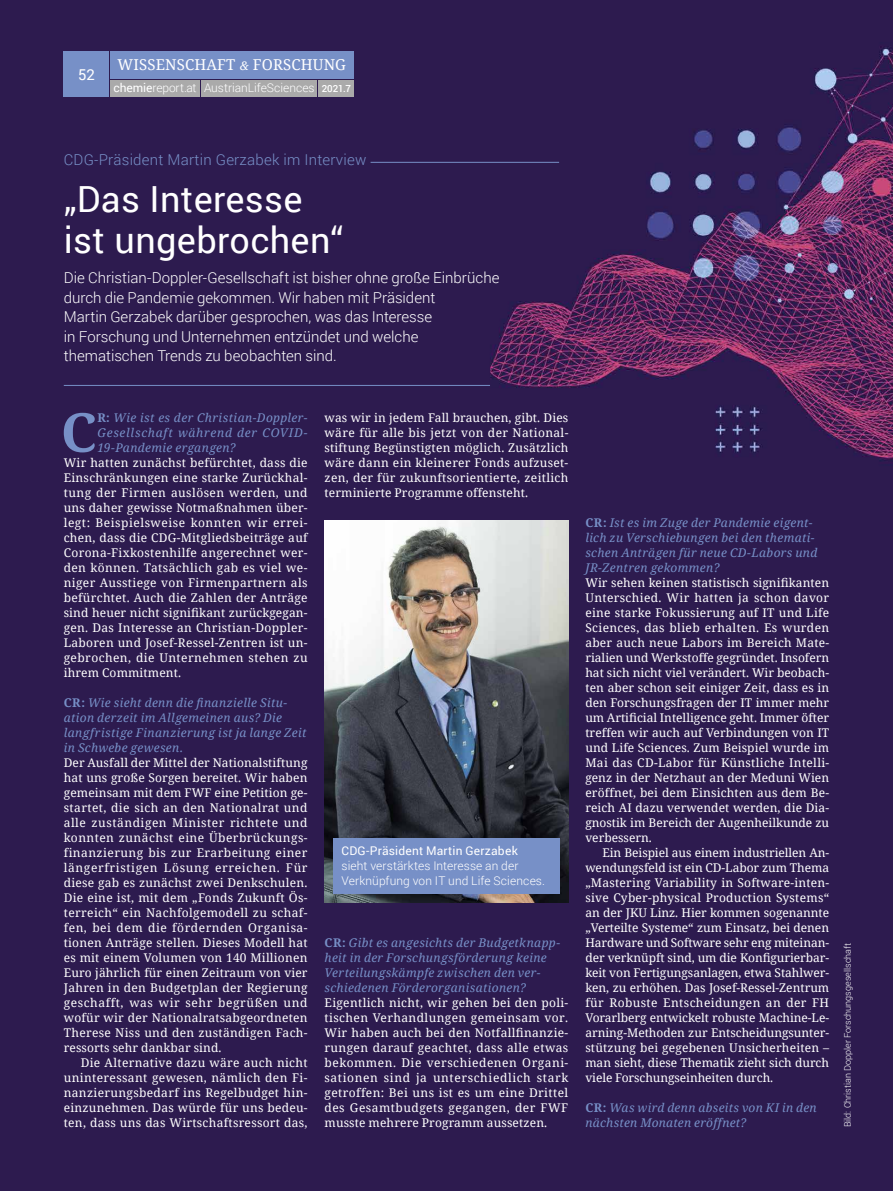
<style>
.page{position:relative;width:893px;height:1191px;background:#2d1b4f}
.page>*{position:absolute;margin:0;border:0;box-sizing:border-box;transform-origin:0 0}
.t1{font:700 54px "Noto Serif";color:#7790c7}
.t2{font:36px/40.5px "Roboto";letter-spacing:.01em;color:#fff}
.t3{font:300 15px/19.5px "Roboto";color:#fff}
.t4{font:300 15px "Roboto";letter-spacing:.015em;color:#7790c7}
.t5{font:15px "Noto Serif";letter-spacing:.01em;color:#fff}
.t6{font:15px "Roboto";color:#fff}
.t7{font:12px/15px "Noto Serif";letter-spacing:.01em;color:#fff;text-align:justify}
.t8{font:italic 12px/15px "Noto Serif";letter-spacing:.03em;color:#7790c7}
.t9{font:300 12px/15px "Roboto";letter-spacing:.005em;color:#fff}
.t10{font:12px "Roboto";letter-spacing:.015em;color:#fff}
.t11{font:300 9px "Roboto";color:#fff}
.s1{font-style:italic;font-size:12px}
.s2{font-weight:400}
.s3{font-weight:500;font-size:9.75px}
.s4{font-weight:700;font-style:normal}
</style>
<div class="page">
<div style="left:64px;top:51px;width:45px;height:45px;background:#7790c7"></div>
<div style="left:110px;top:51px;width:244px;height:27px;background:#7790c7"></div>
<div style="left:202px;top:80px;width:115px;height:16px;background:#aaa"></div>
<div style="left:110px;top:80px;width:90px;height:16px;background:#aaa"></div>
<div style="left:319px;top:80px;width:35px;height:16px;background:#aaa"></div>
<img style="left:325px;top:520px;width:243px;height:382px">
<div style="left:333px;top:838px;width:227px;height:55px;background:#7790c7"></div>
<hr style="left:371px;top:162px;width:188px;height:1px;background:#7790c7">
<hr style="left:64px;top:385px;width:426px;height:1px;background:#7790c7">
<p class="t6" style="left:78px;top:64px;width:18px">52</p>
<p class="t5" style="left:118px;top:55px;width:230px">WISSENSCHAFT <span class="s1">&amp;</span> FORSCHUNG</p>
<p class="t9" style="left:113px;top:80px;width:239px"><span class="s2">chemie</span>report.at AustrianLifeSciences <span class="s3">2021.7</span></p>
<p class="t4" style="left:64px;top:150px;width:304px">CDG-Präsident Martin Gerzabek im Interview</p>
<h2 class="t2" style="left:64px;top:178px;width:281px">„Das Interesse ist ungebrochen“</h2>
<p class="t3" style="left:64px;top:268px;width:437px">Die Christian-Doppler-Gesellschaft ist bisher ohne große Einbrüche durch die Pandemie gekommen. Wir haben mit Präsident<br>Martin Gerzabek darüber gesprochen, was das Interesse<br>in Forschung und Unternehmen entzündet und welche thematischen Trends zu beobachten sind.</p>
<h1 class="t1" style="left:61px;top:394px;width:38px">C</h1>
<p class="t8" style="left:97px;top:410px;width:211px;text-align:justify"><span class="s4">R:</span> Wie ist es der Christian-Doppler-Gesellschaft während der COVID-19-Pandemie ergangen?</p>
<p class="t7" style="left:64px;top:454px;width:245px">Wir hatten zunächst befürchtet, dass die Einschränkungen eine starke Zurückhal&shy;tung der Firmen auslösen werden, und uns daher gewisse Notmaßnahmen über&shy;legt: Beispielsweise konnten wir errei&shy;chen, dass die CDG-Mitgliedsbeiträge auf Corona-Fixkostenhilfe angerechnet wer&shy;den können. Tatsächlich gab es viel we&shy;niger Ausstiege von Firmenpartnern als befürchtet. Auch die Zahlen der Anträge sind heuer nicht signifikant zurückgegan&shy;gen. Das Interesse an Christian-Doppler-Laboren und Josef-Ressel-Zentren ist un&shy;gebrochen, die Unternehmen stehen zu ihrem Commitment.</p>
<p class="t8" style="left:64px;top:695px;width:244px"><span class="s4">CR:</span> Wie sieht denn die finanzielle Situ&shy;ation derzeit im Allgemeinen aus? Die langfristige Finanzierung ist ja lange Zeit in Schwebe gewesen.</p>
<p class="t7" style="left:64px;top:754px;width:245px">Der Ausfall der Mittel der Nationalstiftung hat uns große Sorgen bereitet. Wir haben gemeinsam mit dem FWF eine Petition ge&shy;startet, die sich an den Nationalrat und alle zuständigen Minister richtete und konnten zunächst eine Überbrückungs&shy;finanzierung bis zur Erarbeitung einer längerfristigen Lösung erreichen. Für diese gab es zunächst zwei Denkschulen.<br>Die eine ist, mit dem „Fonds Zukunft Ös&shy;terreich“ ein Nachfolgemodell zu schaf&shy;fen, bei dem die fördernden Organisa&shy;tionen Anträge stellen. Dieses Modell hat es mit einem Volumen von 140 Millionen Euro jährlich für einen Zeitraum von vier Jahren in den Budgetplan der Regierung geschafft, was wir sehr begrüßen und wofür wir der Nationalratsabgeordneten Therese Niss und den zuständigen Fach&shy;ressorts sehr dankbar sind.</p>
<p class="t7" style="left:64px;top:1054px;width:245px;text-indent:17px">Die Alternative dazu wäre auch nicht uninteressant gewesen, nämlich den Fi&shy;nanzierungsbedarf ins Regelbudget hin&shy;einzunehmen. Das würde für uns bedeu&shy;ten, dass uns das Wirtschaftsressort das,</p>
<p class="t7" style="left:325px;top:409px;width:245px">was wir in jedem Fall brauchen, gibt. Dies wäre für alle bis jetzt von der National&shy;stiftung Begünstigten möglich. Zusätzlich wäre dann ein kleinerer Fonds aufzuset&shy;zen, der für zukunftsorientierte, zeitlich terminierte Programme offensteht.</p>
<p class="t10" style="left:342px;top:842px;width:178px">CDG-Präsident Martin Gerzabek</p>
<p class="t9" style="left:342px;top:858px;width:205px">sieht verstärktes Interesse an der<br>Verknüpfung von IT und Life Sciences.</p>
<p class="t8" style="left:325px;top:935px;width:237px"><span class="s4">CR:</span> Gibt es angesichts der Budgetknapp&shy;heit in der Forschungsförderung keine Verteilungskämpfe zwischen den ver&shy;schiedenen Förderorganisationen?</p>
<p class="t7" style="left:325px;top:994px;width:245px">Eigentlich nicht, wir gehen bei den poli&shy;tischen Verhandlungen gemeinsam vor.<br>Wir haben auch bei den Notfallfinanzie&shy;rungen darauf geachtet, dass alle etwas bekommen. Die verschiedenen Organi&shy;sationen sind ja unterschiedlich stark getroffen: Bei uns ist es um eine Drittel des Gesamtbudgets gegangen, der FWF musste mehrere Programm aussetzen.</p>
<p class="t8" style="left:585px;top:515px;width:234px"><span class="s4">CR:</span> Ist es im Zuge der Pandemie eigent&shy;lich zu Verschiebungen bei den themati&shy;schen Anträgen für neue CD-Labors und JR-Zentren gekommen?</p>
<p class="t7" style="left:585px;top:574px;width:245px">Wir sehen keinen statistisch signifikanten Unterschied. Wir hatten ja schon davor eine starke Fokussierung auf IT und Life Sciences, das blieb erhalten. Es wurden aber auch neue Labors im Bereich Mate&shy;rialien und Werkstoffe gegründet. Insofern hat sich nicht viel verändert. Wir beobach&shy;ten aber schon seit einiger Zeit, dass es in den Forschungsfragen der IT immer mehr um Artificial Intelligence geht. Immer öfter treffen wir auch auf Verbindungen von IT und Life Sciences. Zum Beispiel wurde im Mai das CD-Labor für Künstliche Intelli&shy;genz in der Netzhaut an der Meduni Wien eröffnet, bei dem Einsichten aus dem Be&shy;reich AI dazu verwendet werden, die Dia&shy;gnostik im Bereich der Augenheilkunde zu verbessern.</p>
<p class="t7" style="left:585px;top:844px;width:245px;text-indent:17px">Ein Beispiel aus einem industriellen An&shy;wendungsfeld ist ein CD-Labor zum Thema „Mastering Variability in Software-inten&shy;sive Cyber-physical Production Systems“ an der JKU Linz. Hier kommen sogenannte „Verteilte Systeme“ zum Einsatz, bei denen Hardware und Software sehr eng miteinan&shy;der verknüpft sind, um die Konfigurierbar&shy;keit von Fertigungsanlagen, etwa Stahlwer&shy;ken, zu erhöhen. Das Josef-Ressel-Zentrum für Robuste Entscheidungen an der FH Vorarlberg entwickelt robuste Machine-Le&shy;arning-Methoden zur Entscheidungsunter&shy;stützung bei gegebenen Unsicherheiten – man sieht, diese Thematik zieht sich durch viele Forschungseinheiten durch.</p>
<p class="t8" style="left:585px;top:1100px;width:233px"><span class="s4">CR:</span> Was wird denn abseits von KI in den nächsten Monaten eröffnet?</p>
<p class="t11" style="left:841px;top:1127px;width:186px;rotate:-90deg">Bild: Christian Doppler Forschungsgesellschaft</p>
</div>
